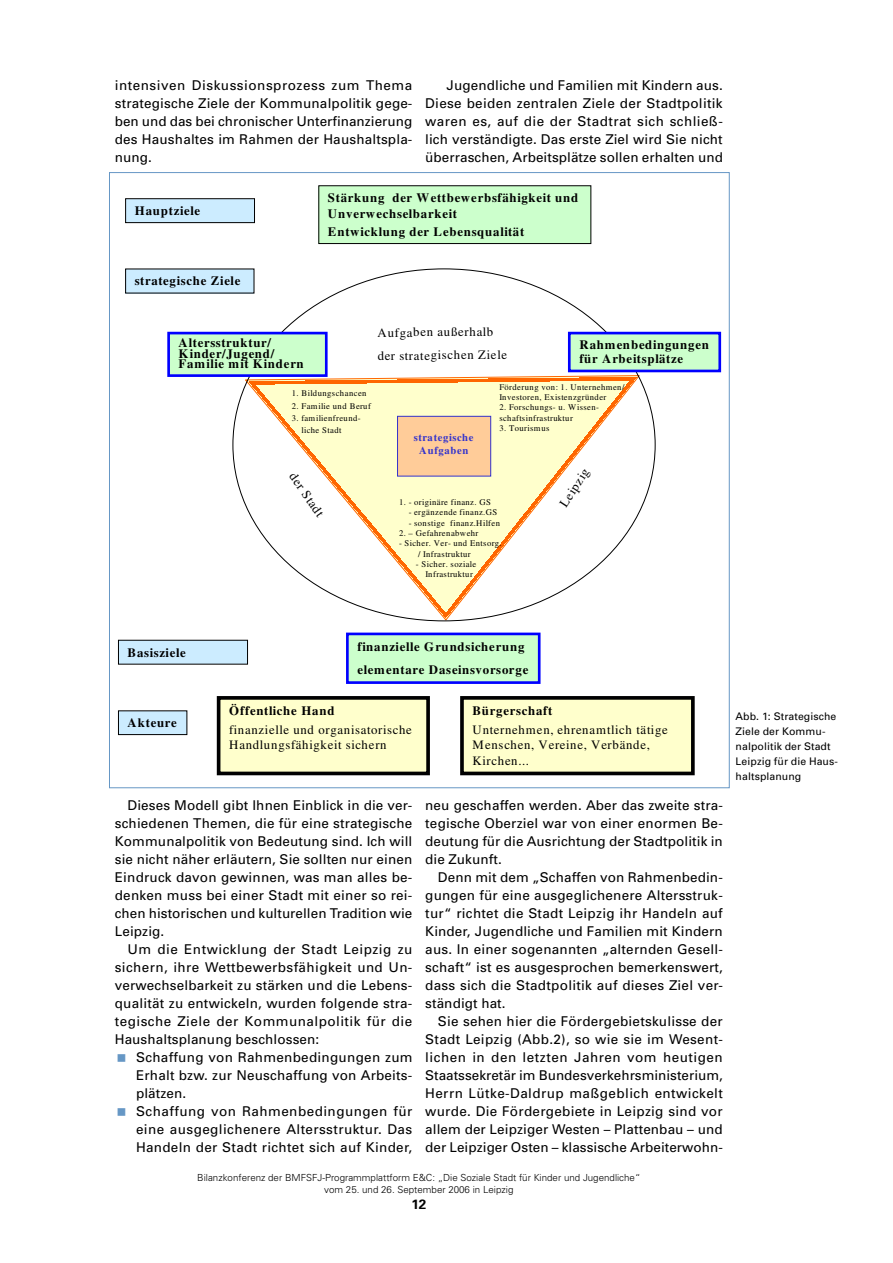
<style>
.page{position:relative;width:893px;height:1263px;background:#fff}
.page>*{position:absolute;margin:0;border:0;box-sizing:border-box;transform-origin:0 0}
.t1{font:13.5px/18px "Univers";letter-spacing:.015em;color:#000;text-align:justify}
.t2{font:700 13.5px "Univers";color:#000}
.t3{font:700 12.75px/10.6px "Times";letter-spacing:.06em;color:#000}
.t4{font:12.75px/15.3px "Times";letter-spacing:.05em;color:#000}
.t5{font:700 10.65px/12.8px "Times";letter-spacing:.055em;color:#33c;text-align:center}
.t6{font:10.5px/15px "Univers";letter-spacing:.01em;color:#000}
.t7{font:300 9.75px/11.7px "Univers";color:#000;text-align:center}
.t8{font:8.7px/10.4px "Times";letter-spacing:.04em;color:#000}
</style>
<div class="page">
<svg style="left:243px;top:375px;width:398px;height:246px"></svg>
<hr style="left:249px;top:381px;width:254px;height:1px;background:#f60">
<hr style="left:249px;top:382px;width:178px;height:1px;background:#f60">
<hr style="left:250px;top:383px;width:71px;height:1px;background:#f60">
<svg style="left:251px;top:377px;width:385px;height:241px"></svg>
<div style="left:319px;top:186px;width:272px;height:58px;background:#cfc"></div>
<div style="left:318px;top:185px;width:273px;height:59px;border:1px solid #000"></div>
<div style="left:219px;top:698px;width:209px;height:75px;background:#ffc"></div>
<div style="left:217px;top:696px;width:213px;height:79px;border:4px solid #000"></div>
<div style="left:462px;top:698px;width:231px;height:75px;background:#ffc"></div>
<div style="left:460px;top:696px;width:235px;height:79px;border:4px solid #000"></div>
<div style="left:347px;top:634px;width:192px;height:49px;background:#cfc"></div>
<div style="left:346px;top:633px;width:195px;height:51px;border:3px solid #00f"></div>
<div style="left:397px;top:416px;width:94px;height:60px;background:#fc9"></div>
<div style="left:397px;top:416px;width:94px;height:60px;border:1px solid #33c"></div>
<div style="left:118px;top:711px;width:69px;height:23px;background:#ccecff"></div>
<div style="left:118px;top:710px;width:69px;height:25px;border:1px solid #000"></div>
<div style="left:118px;top:640px;width:130px;height:24px;background:#ccecff"></div>
<div style="left:126px;top:269px;width:128px;height:24px;background:#ccecff"></div>
<div style="left:126px;top:199px;width:128px;height:24px;background:#ccecff"></div>
<div style="left:125px;top:198px;width:130px;height:25px;border:1px solid #000"></div>
<div style="left:569px;top:333px;width:151px;height:38px;background:#cfc"></div>
<div style="left:568px;top:332px;width:153px;height:40px;border:3px solid #00f"></div>
<div style="left:169px;top:333px;width:157px;height:43px;background:#cfc"></div>
<div style="left:167px;top:332px;width:161px;height:45px;border:3px solid #00f"></div>
<p class="t1" style="left:115px;top:76px;width:299px">intensiven Diskussionsprozess zum Thema strategische Ziele der Kommunalpolitik gege&shy;ben und das bei chronischer Unterfinanzierung des Haushaltes im Rahmen der Haushaltspla&shy;nung.</p>
<p class="t1" style="left:425px;top:76px;width:299px;text-indent:21px">Jugendliche und Familien mit Kindern aus.<br>Diese beiden zentralen Ziele der Stadtpolitik waren es, auf die der Stadtrat sich schließ&shy;lich verständigte. Das erste Ziel wird Sie nicht überraschen, Arbeitsplätze sollen erhalten und</p>
<p class="t3" style="left:135px;top:206px;width:67px">Hauptziele</p>
<p class="t3" style="left:135px;top:276px;width:107px">strategische Ziele</p>
<p class="t3" style="left:179px;top:337px;width:127px">Altersstruktur/<br>Kinder/Jugend/<br>Familie mit Kindern</p>
<p class="t3" style="left:328px;top:190px;width:252px;line-height:15.5px">Stärkung der Wettbewerbsfähigkeit und<br>Unverwechselbarkeit</p>
<p class="t3" style="left:328px;top:227px;width:198px">Entwicklung der Lebensqualität</p>
<p class="t4" style="left:377px;top:321px;width:131px;line-height:23.1px">Aufgaben außerhalb der strategischen Ziele</p>
<p class="t3" style="left:579px;top:338px;width:131px;line-height:14.4px">Rahmenbedingungen für Arbeitsplätze</p>
<p class="t8" style="left:292px;top:388px;width:76px">1. Bildungschancen</p>
<p class="t8" style="left:292px;top:401px;width:81px">2. Familie und Beruf</p>
<p class="t8" style="left:301px;top:412px;width:61px;line-height:12.3px;text-indent:-10px">3. familienfreund&shy;liche Stadt</p>
<p class="t5" style="left:414px;top:431px;width:61px">strategische<br>Aufgaben</p>
<p class="t8" style="left:499px;top:382px;width:127px">Förderung von: 1. Unternehmen/<br>Investoren, Existenzgründer</p>
<p class="t8" style="left:499px;top:402px;width:101px">2. Forschungs- u. Wissen&shy;schaftsinfrastruktur</p>
<p class="t8" style="left:499px;top:423px;width:52px">3. Tourismus</p>
<p class="t4" style="left:298px;top:470px;width:52px;rotate:55deg">der Stadt</p>
<p class="t4" style="left:556px;top:501px;width:45px;rotate:-57deg">Leipzig</p>
<p class="t8" style="left:399px;top:497px;width:94px">1. - originäre finanz. GS</p>
<p class="t8" style="left:409px;top:507px;width:90px">- ergänzende finanz.GS</p>
<p class="t8" style="left:409px;top:518px;width:93px">- sonstige finanz.Hilfen</p>
<p class="t8" style="left:399px;top:528px;width:81px">2. – Gefahrenabwehr</p>
<p class="t8" style="left:418px;top:538px;width:85px;text-indent:-19px">- Sicher. Ver- und Entsorg. / Infrastruktur</p>
<p class="t8" style="left:425px;top:559px;width:52px;text-indent:-10px">- Sicher. soziale<br>Infrastruktur</p>
<p class="t3" style="left:128px;top:647px;width:60px">Basisziele</p>
<p class="t3" style="left:128px;top:718px;width:51px">Akteure</p>
<p class="t3" style="left:357px;top:635px;width:172px;line-height:23.1px">finanzielle Grundsicherung elementare Daseinsvorsorge</p>
<p class="t3" style="left:229px;top:706px;width:107px">Öffentliche Hand</p>
<p class="t4" style="left:229px;top:722px;width:184px">finanzielle und organisatorische<br>Handlungsfähigkeit sichern</p>
<p class="t3" style="left:472px;top:706px;width:81px">Bürgerschaft</p>
<p class="t4" style="left:472px;top:722px;width:197px">Unternehmen, ehrenamtlich tätige<br>Menschen, Vereine, Verbände,<br>Kirchen...</p>
<p class="t1" style="left:115px;top:796px;width:299px;text-indent:13px">Dieses Modell gibt Ihnen Einblick in die ver&shy;schiedenen Themen, die für eine strategische Kommunalpolitik von Bedeutung sind. Ich will sie nicht näher erläutern, Sie sollten nur einen Eindruck davon gewinnen, was man alles be&shy;denken muss bei einer Stadt mit einer so rei&shy;chen historischen und kulturellen Tradition wie Leipzig.</p>
<p class="t1" style="left:115px;top:940px;width:299px;text-indent:13px">Um die Entwicklung der Stadt Leipzig zu sichern, ihre Wettbewerbsfähigkeit und Un&shy;verwechselbarkeit zu stärken und die Lebens&shy;qualität zu entwickeln, wurden folgende stra&shy;tegische Ziele der Kommunalpolitik für die Haushaltsplanung beschlossen:</p>
<p class="t1" style="left:136px;top:1048px;width:278px;text-align:left">Schaffung von Rahmenbedingungen zum Erhalt bzw. zur Neuschaffung von Arbeits&shy;plätzen.<br>Schaffung von Rahmenbedingungen für eine ausgeglichenere Altersstruktur. Das Handeln der Stadt richtet sich auf Kinder,</p>
<p class="t1" style="left:425px;top:796px;width:299px">neu geschaffen werden. Aber das zweite stra&shy;tegische Oberziel war von einer enormen Be&shy;deutung für die Ausrichtung der Stadtpolitik in die Zukunft.</p>
<p class="t1" style="left:425px;top:868px;width:299px;text-indent:13px">Denn mit dem „Schaffen von Rahmenbedin&shy;gungen für eine ausgeglichenere Altersstruk&shy;tur“ richtet die Stadt Leipzig ihr Handeln auf Kinder, Jugendliche und Familien mit Kindern aus. In einer sogenannten „alternden Gesell&shy;schaft“ ist es ausgesprochen bemerkenswert, dass sich die Stadtpolitik auf dieses Ziel ver&shy;ständigt hat.</p>
<p class="t1" style="left:425px;top:1012px;width:299px;text-indent:13px">Sie sehen hier die Fördergebietskulisse der Stadt Leipzig (Abb.2), so wie sie im Wesent&shy;lichen in den letzten Jahren vom heutigen Staatssekretär im Bundesverkehrsministerium, Herrn Lütke-Daldrup maßgeblich entwickelt wurde. Die Fördergebiete in Leipzig sind vor allem der Leipziger Westen – Plattenbau – und der Leipziger Osten – klassische Arbeiterwohn-</p>
<p class="t7" style="left:197px;top:1172px;width:445px">Bilanzkonferenz der BMFSFJ-Programm-plattform E&amp;C: „Die Soziale Stadt für Kinder und Jugendliche“ vom 25. und 26. September 2006 in Leipzig</p>
<p class="t2" style="left:411px;top:1196px;width:16px">12</p>
<p class="t6" style="left:736px;top:709px;width:104px">Abb. 1: Strategische<br>Ziele der Kommu&shy;nalpolitik der Stadt<br>Leipzig für die Haus&shy;haltsplanung</p>
</div>
